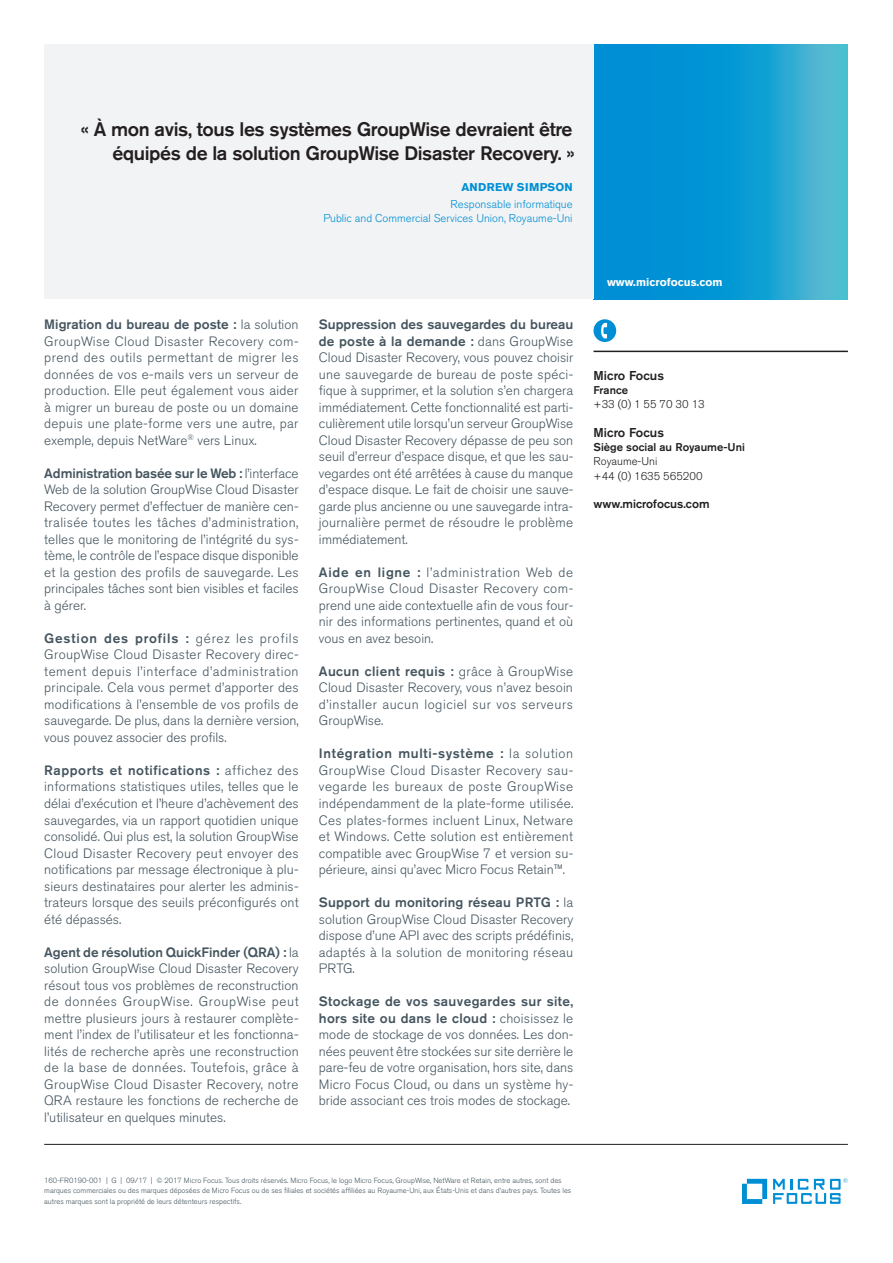
<style>
.page{position:relative;width:893px;height:1263px;background:#fff}
.page>*{position:absolute;margin:0;border:0;box-sizing:border-box;transform-origin:0 0}
.pull_quote_13_16_ali{font:500 19.5px/24px "Akzidenz Grotesk BE";letter-spacing:-.02em;color:#231f20;text-align:right}
.body_9_11{font:300 13.5px/16.5px "Akzidenz Grotesk BE";color:#45555f;text-align:justify}
.caption_7_9_5_bold{font:500 12.75px "Akzidenz Grotesk BE";color:#231f20}
.caption_7_9_5{font:500 12px "Akzidenz Grotesk BE";color:#231f20}
.quote_company_7_5_9{font:300 11.25px "Akzidenz Grotesk BE";color:#008fd5}
.caption_7_9_5-2{font:300 11.25px "Akzidenz Grotesk BE";color:#231f20}
.caption_7_9_5-3{font:500 11.25px "Akzidenz Grotesk BE";color:#231f20}
.quote_title_7_5_11_i{font:300 11.25px "Akzidenz Grotesk BE";color:#008fd5}
.caption_7_5_9_5_bold{font:700 11.25px "Akzidenz Grotesk BE";color:#fff}
.quote_name_7_5_11-re{font:700 11.25px "Akzidenz Grotesk BE";letter-spacing:.04em;color:#008fd5}
.mousetype-legal_5_7{font:300 7.5px/10.5px "Akzidenz Grotesk BE";color:#45555f}
.s1{font-weight:500}
</style>
<div class="page">
<svg style="left:594px;top:45px;width:254px;height:254px"></svg>
<hr style="left:593px;top:351px;width:255px;height:1px;background:#231f20">
<div style="left:593px;top:319px;width:23px;height:23px;background:#008fd5;border-radius:50%"></div>
<svg style="left:601px;top:323px;width:6px;height:15px"></svg>
<hr style="left:44px;top:1144px;width:804px;height:1px;background:#231f20">
<div style="left:44px;top:45px;width:550px;height:254px;background:#f2f3f4"></div>
<svg style="left:742px;top:1179px;width:25px;height:25px"></svg>
<svg style="left:773px;top:1178px;width:75px;height:26px"></svg>
<p class="pull_quote_13_16_ali" style="left:80px;top:117px;width:496px">« À mon avis, tous les systèmes GroupWise devraient être équipés de la solution GroupWise Disaster Recovery. »</p>
<p class="quote_name_7_5_11-re" style="left:461px;top:181px;width:113px">ANDREW SIMPSON</p>
<p class="quote_title_7_5_11_i" style="left:451px;top:197px;width:123px">Responsable informatique</p>
<p class="quote_company_7_5_9" style="left:323px;top:212px;width:251px">Public and Commercial Services Union, Royaume-Uni</p>
<p class="body_9_11" style="left:44px;top:317px;width:256px"><span class="s1">Migration du bureau de poste :</span> la solution GroupWise Cloud Disaster Recovery com&shy;prend des outils permettant de migrer les données de vos e-mails vers un serveur de production. Elle peut également vous aider à migrer un bureau de poste ou un domaine depuis une plate-forme vers une autre, par exemple, depuis NetWare<sup>®</sup> vers Linux.</p>
<p class="body_9_11" style="left:44px;top:465px;width:256px"><span class="s1">Administration basée sur le Web :</span> l’interface Web de la solution GroupWise Cloud Disaster Recovery permet d’effectuer de manière cen&shy;tralisée toutes les tâches d’administration, telles que le monitoring de l’intégrité du sys&shy;tème, le contrôle de l’espace disque disponible et la gestion des profils de sauvegarde. Les principales tâches sont bien visibles et faciles à gérer.</p>
<p class="body_9_11" style="left:44px;top:630px;width:256px"><span class="s1">Gestion des profils :</span> gérez les profils GroupWise Cloud Disaster Recovery direc&shy;tement depuis l’interface d’administration principale. Cela vous permet d’apporter des modifications à l’ensemble de vos profils de sauvegarde. De plus, dans la dernière version, vous pouvez associer des profils.</p>
<p class="body_9_11" style="left:44px;top:762px;width:256px"><span class="s1">Rapports et notifications :</span> affichez des informations statistiques utiles, telles que le délai d’exécution et l’heure d’achèvement des sauvegardes, via un rapport quotidien unique consolidé. Qui plus est, la solution GroupWise Cloud Disaster Recovery peut envoyer des notifications par message électronique à plu&shy;sieurs destinataires pour alerter les adminis&shy;trateurs lorsque des seuils préconfigurés ont été dépassés.</p>
<p class="body_9_11" style="left:44px;top:944px;width:256px"><span class="s1">Agent de résolution QuickFinder (QRA) :</span> la solution GroupWise Cloud Disaster Recovery résout tous vos problèmes de reconstruction de données GroupWise. GroupWise peut mettre plusieurs jours à restaurer complète&shy;ment l’index de l’utilisateur et les fonctionna&shy;lités de recherche après une reconstruction de la base de données. Toutefois, grâce à GroupWise Cloud Disaster Recovery, notre QRA restaure les fonctions de recherche de l’utilisateur en quelques minutes.</p>
<p class="body_9_11" style="left:319px;top:317px;width:256px"><span class="s1">Suppression des sauvegardes du bureau de poste à la demande :</span> dans GroupWise Cloud Disaster Recovery, vous pouvez choisir une sauvegarde de bureau de poste spéci&shy;fique à supprimer, et la solution s’en chargera immédiatement. Cette fonctionnalité est parti&shy;culièrement utile lorsqu’un serveur GroupWise Cloud Disaster Recovery dépasse de peu son seuil d’erreur d’espace disque, et que les sau&shy;vegardes ont été arrêtées à cause du manque d’espace disque. Le fait de choisir une sauve&shy;garde plus ancienne ou une sauvegarde intra&shy;journalière permet de résoudre le problème immédiatement.</p>
<p class="body_9_11" style="left:319px;top:564px;width:256px"><span class="s1">Aide en ligne :</span> l’administration Web de GroupWise Cloud Disaster Recovery com&shy;prend une aide contextuelle afin de vous four&shy;nir des informations pertinentes, quand et où vous en avez besoin.</p>
<p class="body_9_11" style="left:319px;top:663px;width:256px"><span class="s1">Aucun client requis :</span> grâce à GroupWise Cloud Disaster Recovery, vous n’avez besoin d’installer aucun logiciel sur vos serveurs GroupWise.</p>
<p class="body_9_11" style="left:319px;top:746px;width:256px"><span class="s1">Intégration multi-système :</span> la solution GroupWise Cloud Disaster Recovery sau&shy;vegarde les bureaux de poste GroupWise indépendamment de la plate-forme utilisée.<br>Ces plates-formes incluent Linux, Netware et Windows. Cette solution est entièrement compatible avec GroupWise 7 et version su&shy;périeure, ainsi qu’avec Micro Focus Retain™.</p>
<p class="body_9_11" style="left:319px;top:894px;width:256px"><span class="s1">Support du monitoring réseau PRTG :</span> la solution GroupWise Cloud Disaster Recovery dispose d’une API avec des scripts prédéfinis, adaptés à la solution de monitoring réseau PRTG.</p>
<p class="body_9_11" style="left:319px;top:993px;width:256px"><span class="s1">Stockage de vos sauvegardes sur site, hors site ou dans le cloud :</span> choisissez le mode de stockage de vos données. Les don&shy;nées peuvent être stockées sur site derrière le pare-feu de votre organisation, hors site, dans Micro Focus Cloud, ou dans un système hy&shy;bride associant ces trois modes de stockage.</p>
<p class="caption_7_5_9_5_bold" style="left:607px;top:275px;width:117px">www.microfocus.com</p>
<p class="caption_7_9_5_bold" style="left:593px;top:368px;width:72px">Micro Focus</p>
<p class="caption_7_9_5-3" style="left:593px;top:383px;width:36px">France</p>
<p class="caption_7_9_5-2" style="left:593px;top:398px;width:113px">+33 (0) 1 55 70 30 13</p>
<p class="caption_7_9_5_bold" style="left:593px;top:425px;width:72px">Micro Focus</p>
<p class="caption_7_9_5-3" style="left:593px;top:440px;width:153px">Siège social au Royaume-Uni</p>
<p class="caption_7_9_5-2" style="left:593px;top:455px;width:65px">Royaume-Uni</p>
<p class="caption_7_9_5-2" style="left:593px;top:469px;width:111px">+44 (0) 1635 565200</p>
<p class="caption_7_9_5" style="left:593px;top:497px;width:118px">www.microfocus.com</p>
<p class="mousetype-legal_5_7" style="left:44px;top:1175px;width:529px">160-FR0190-001 | G | 09/17 | © 2017 Micro Focus. Tous droits réservés. Micro Focus, le logo Micro Focus, GroupWise, NetWare et Retain, entre autres, sont des marques commerciales ou des marques déposées de Micro Focus ou de ses filiales et sociétés affiliées au Royaume-Uni, aux États-Unis et dans d’autres pays. Toutes les autres marques sont la propriété de leurs détenteurs respectifs.</p>
</div>
